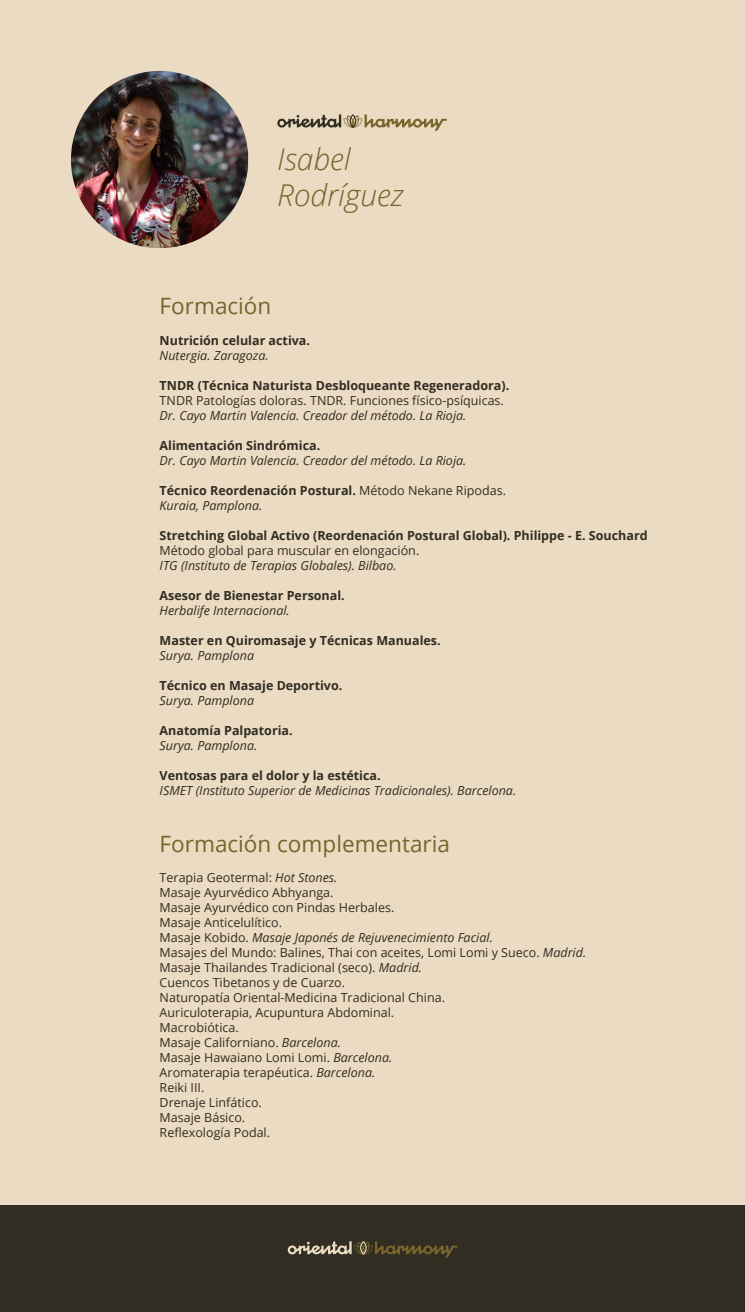
<style>
.page{position:relative;width:745px;height:1312px;background:#fff}
.page>*{position:absolute;margin:0;border:0;box-sizing:border-box;transform-origin:0 0}
.t1{font:italic 300 30px "Open Sans";color:#77652b}
.t2{font:22.5px "Open Sans";color:#77652b}
.t3{font:12.5px "Open Sans";color:#312d23}
.t4{font:700 12.5px "Open Sans";color:#312d23}
.t5{font:italic 12.5px "Open Sans";color:#312d23}
.s1{font-weight:400}
.s2{font-style:italic}
.s3{font-style:normal}
</style>
<div class="page">
<div style="left:0;top:0;width:744px;height:1311px;background:#ebdbc2"></div>
<div style="left:0;top:1205px;width:744px;height:106px;background:#312d23"></div>
<img style="left:71px;top:71px;width:177px;height:177px;border-radius:85px">
<svg style="left:277px;top:114px;width:169px;height:17px"></svg>
<div style="left:349px;top:114px;width:7px;height:14px;border:1px solid #312d23;border-radius:50%"></div>
<svg style="left:287px;top:1241px;width:170px;height:16px"></svg>
<div style="left:360px;top:1240px;width:6px;height:14px;border:1px solid #ebdbc2;border-radius:50%"></div>
<p class="t1" style="left:277px;top:138px;width:75px">Isabel</p>
<p class="t1" style="left:277px;top:174px;width:128px">Rodríguez</p>
<p class="t2" style="left:159px;top:291px;width:113px">Formación</p>
<p class="t4" style="left:159px;top:331px;width:152px">Nutrición celular activa.</p>
<p class="t5" style="left:159px;top:346px;width:110px">Nutergia. Zaragoza.</p>
<p class="t4" style="left:159px;top:376px;width:351px">TNDR (Técnica Naturista Desbloqueante Regeneradora).</p>
<p class="t3" style="left:159px;top:391px;width:345px">TNDR Patologías doloras. TNDR. Funciones físico-psíquicas.</p>
<p class="t5" style="left:159px;top:406px;width:308px">Dr. Cayo Martin Valencia. Creador del método. La Rioja.</p>
<p class="t4" style="left:159px;top:436px;width:162px">Alimentación Sindrómica.</p>
<p class="t5" style="left:159px;top:451px;width:308px">Dr. Cayo Martin Valencia. Creador del método. La Rioja.</p>
<p class="t4" style="left:159px;top:481px;width:347px">Técnico Reordenación Postural. <span class="s1">Método Nekane Ripodas.</span></p>
<p class="t5" style="left:159px;top:496px;width:104px">Kuraia, Pamplona.</p>
<p class="t4" style="left:159px;top:526px;width:489px">Stretching Global Activo (Reordenación Postural Global). Philippe - E. Souchard</p>
<p class="t3" style="left:159px;top:541px;width:261px">Método global para muscular en elongación.</p>
<p class="t5" style="left:159px;top:556px;width:238px">ITG (Instituto de Terapias Globales). Bilbao.</p>
<p class="t4" style="left:159px;top:586px;width:186px">Asesor de Bienestar Personal.</p>
<p class="t5" style="left:159px;top:601px;width:132px">Herbalife Internacional.</p>
<p class="t4" style="left:159px;top:631px;width:282px">Master en Quiromasaje y Técnicas Manuales.</p>
<p class="t5" style="left:159px;top:646px;width:96px">Surya. Pamplona</p>
<p class="t4" style="left:159px;top:676px;width:184px">Técnico en Masaje Deportivo.</p>
<p class="t5" style="left:159px;top:691px;width:96px">Surya. Pamplona</p>
<p class="t4" style="left:159px;top:721px;width:134px">Anatomía Palpatoria.</p>
<p class="t5" style="left:159px;top:736px;width:99px">Surya. Pamplona.</p>
<p class="t4" style="left:159px;top:766px;width:222px">Ventosas para el dolor y la estética.</p>
<p class="t5" style="left:159px;top:781px;width:358px">ISMET (Instituto Superior de Medicinas Tradicionales). Barcelona.</p>
<p class="t2" style="left:159px;top:828px;width:292px">Formación complementaria</p>
<p class="t3" style="left:159px;top:868px;width:179px">Terapia Geotermal: <span class="s2">Hot Stones.</span></p>
<p class="t3" style="left:159px;top:883px;width:175px">Masaje Ayurvédico Abhyanga.</p>
<p class="t3" style="left:159px;top:898px;width:236px">Masaje Ayurvédico con Pindas Herbales.</p>
<p class="t3" style="left:159px;top:913px;width:124px">Masaje Anticelulítico.</p>
<p class="t5" style="left:159px;top:928px;width:334px"><span class="s3">Masaje Kobido.</span> Masaje Japonés de Rejuvenecimiento Facial.</p>
<p class="t3" style="left:159px;top:943px;width:428px">Masajes del Mundo: Balines, Thai con aceites, Lomi Lomi y Sueco. <span class="s2">Madrid.</span></p>
<p class="t3" style="left:159px;top:958px;width:264px">Masaje Thailandes Tradicional (seco). <span class="s2">Madrid.</span></p>
<p class="t3" style="left:159px;top:973px;width:187px">Cuencos Tibetanos y de Cuarzo.</p>
<p class="t3" style="left:159px;top:988px;width:287px">Naturopatía Oriental-Medicina Tradicional China.</p>
<p class="t3" style="left:159px;top:1003px;width:236px">Auriculoterapia, Acupuntura Abdominal.</p>
<p class="t3" style="left:159px;top:1018px;width:81px">Macrobiótica.</p>
<p class="t3" style="left:159px;top:1033px;width:183px">Masaje Californiano. <span class="s2">Barcelona.</span></p>
<p class="t3" style="left:159px;top:1048px;width:234px">Masaje Hawaiano Lomi Lomi. <span class="s2">Barcelona.</span></p>
<p class="t3" style="left:159px;top:1063px;width:217px">Aromaterapia terapéutica. <span class="s2">Barcelona.</span></p>
<p class="t3" style="left:159px;top:1078px;width:46px">Reiki III.</p>
<p class="t3" style="left:159px;top:1093px;width:104px">Drenaje Linfático.</p>
<p class="t3" style="left:159px;top:1108px;width:87px">Masaje Básico.</p>
<p class="t3" style="left:159px;top:1123px;width:112px">Reflexología Podal.</p>
</div>
